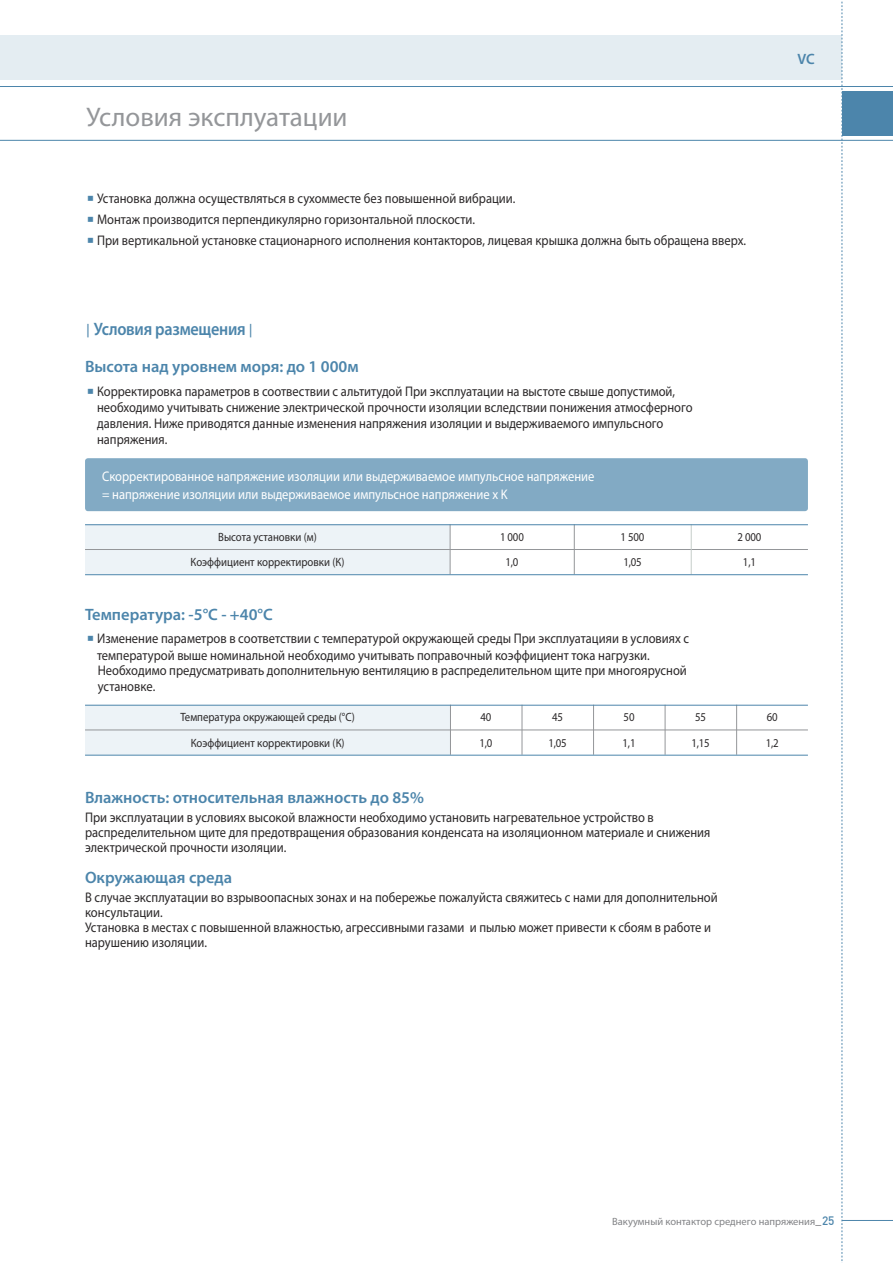
<style>
.page{position:relative;width:893px;height:1263px;background:#fff}
.page>*{position:absolute;margin:0;border:0;box-sizing:border-box;transform-origin:0 0}
.t1{font:27px "Myriad Pro";color:#949699}
.t2{font:600 18px "Myriad Pro";letter-spacing:-.015em;color:#4c85ab;scale:.9 1}
.t3{font:600 16.5px "Myriad Pro";color:#4c85ab}
.t4{font:600 15px "Myriad Pro";color:#4c85ab}
.t5{font:13.95px/16px "Myriad Pro";color:#2b2829;scale:.9 1}
.t6{font:13.95px/18px "Myriad Pro";color:#fff;scale:.9 1}
.t7{font:12px/25.5px "Myriad Pro";color:#2b2829;text-align:center;scale:.9 1}
.t8{font:12px "YDVYGO Std 12";color:#4c85ab}
.t9{font:10.5px "Myriad Pro";color:#828386}
.s1{font-family:"YDVYGO Std 12";font-size:12px;color:#4c85ab}
.s2{font-size:13.5px}
.s3{font-family:"DIN";font-weight:500}
.s4{font-family:"DIN";font-weight:500;font-size:12px;color:#4c85ab}
</style>
<div class="page">
<div style="left:0;top:35px;width:842px;height:44px;background:#e4edf2"></div>
<hr style="left:0;top:140px;width:893px;height:1px;background:#4c85ab">
<hr style="left:0;top:86px;width:893px;height:1px;background:#4c85ab">
<svg style="left:842px;top:1px;width:1px;height:1262px"></svg>
<hr style="left:842px;top:1220px;width:51px;height:1px;background:#4c85ab">
<div style="left:842px;top:91px;width:51px;height:45px;background:#4c85ab"></div>
<div style="left:85px;top:458px;width:723px;height:53px;background:#82aac4;border-radius:3px"></div>
<div style="left:85px;top:524px;width:365px;height:50px;background:#edf3f7"></div>
<hr style="left:449px;top:549px;width:359px;height:1px;background:#949699">
<hr style="left:450px;top:524px;width:1px;height:50px;background:#949699">
<hr style="left:574px;top:524px;width:1px;height:50px;background:#949699">
<hr style="left:691px;top:524px;width:1px;height:50px;background:#c5cdca">
<hr style="left:85px;top:549px;width:365px;height:1px;background:#949699">
<hr style="left:85px;top:574px;width:723px;height:1px;background:#4c85ab">
<hr style="left:85px;top:524px;width:723px;height:1px;background:#4c85ab">
<div style="left:85px;top:705px;width:365px;height:50px;background:#edf3f7"></div>
<hr style="left:450px;top:730px;width:358px;height:1px;background:#949699">
<hr style="left:736px;top:705px;width:1px;height:50px;background:#949699">
<hr style="left:665px;top:705px;width:1px;height:50px;background:#949699">
<hr style="left:593px;top:705px;width:1px;height:50px;background:#949699">
<hr style="left:522px;top:705px;width:1px;height:50px;background:#949699">
<hr style="left:450px;top:705px;width:1px;height:50px;background:#949699">
<hr style="left:85px;top:730px;width:365px;height:1px;background:#949699">
<hr style="left:85px;top:705px;width:723px;height:1px;background:#4c85ab">
<hr style="left:85px;top:755px;width:723px;height:1px;background:#4c85ab">
<h1 class="t1" style="left:87px;top:107px;width:263px">Условия эксплуатации</h1>
<p class="t5" style="left:85px;top:192px;width:480px"><span class="s1">■</span>Установка должна осуществляться в сухомместе без повышенной вибрации.</p>
<p class="t8" style="left:96px;top:215px;width:6px">■</p>
<p class="t8" style="left:96px;top:194px;width:6px">■</p>
<p class="t5" style="left:85px;top:213px;width:435px"><span class="s1">■</span>Монтаж производится перпендикулярно горизонтальной плоскости.</p>
<p class="t8" style="left:96px;top:236px;width:6px">■</p>
<p class="t5" style="left:85px;top:234px;width:736px"><span class="s1">■</span> При вертикальной установке стационарного исполнения контакторов, лицевая крышка должна быть обращена вверх.</p>
<p class="t4" style="left:797px;top:53px;width:19px">VC</p>
<p class="t2" style="left:87px;top:322px;width:186px"><span class="s2">|</span> Условия размещения <span class="s2">|</span></p>
<p class="t3" style="left:85px;top:360px;width:275px">Высота над уровнем моря: до 1 000м</p>
<p class="t8" style="left:96px;top:386px;width:6px">■</p>
<p class="t5" style="left:97px;top:384px;width:663px;text-indent:-12px"><span class="s1">■</span> Корректировка параметров в соотвествии с альтитудой При эксплуатации на выстоте свыше допустимой, необходимо учитывать снижение электрической прочности изоляции вследствии понижения атмосферного давления. Ниже приводятся данные изменения напряжения изоляции и выдерживаемого импульсного напряжения.</p>
<p class="t6" style="left:102px;top:468px;width:549px">Скорректированное напряжение изоляции или выдерживаемое импульсное напряжение = напряжение изоляции или выдерживаемое импульсное напряжение х K</p>
<p class="t7" style="left:191px;top:525px;width:172px">Высота установки (м)<br>Коэффициент корректировки (К)</p>
<p class="t7" style="left:500px;top:525px;width:28px">1 000<br>1,0</p>
<p class="t7" style="left:621px;top:525px;width:28px;text-align:left">1 500<br>1,05</p>
<p class="t7" style="left:738px;top:525px;width:28px">2 000<br>1,1</p>
<p class="t3" style="left:85px;top:607px;width:189px">Температура: -5°С - +40°С</p>
<p class="t8" style="left:96px;top:633px;width:6px">■</p>
<p class="t5" style="left:97px;top:631px;width:659px;text-indent:-12px"><span class="s1">■</span> Изменение параметров в соответствии с температурой окружающей среды При эксплуатацияи в условиях с температурой выше номинальной необходимо учитывать поправочный коэффициент тока нагрузки.<br>Необходимо предусматривать дополнительную вентиляцию в распределительном щите при многоярусной установке.</p>
<p class="t7" style="left:181px;top:705px;width:195px">Температура окружающей среды (°С)<br>Коэффициент корректировки (К)</p>
<p class="t7" style="left:479px;top:705px;width:16px;text-align:left">40<br>1,0</p>
<p class="t7" style="left:548px;top:705px;width:22px">45<br>1,05</p>
<p class="t7" style="left:623px;top:705px;width:16px;text-align:left">50<br>1,1</p>
<p class="t7" style="left:691px;top:705px;width:22px">55<br>1,15</p>
<p class="t3" style="left:85px;top:790px;width:340px">Влажность: относительная влажность до 85%</p>
<p class="t5" style="left:85px;top:811px;width:696px;line-height:15px">При эксплуатации в условиях высокой влажности необходимо установить нагревательное устройство в распределительном щите для предотвращения образования конденсата на изоляционном материале и снижения электрической прочности изоляции.</p>
<p class="t3" style="left:85px;top:871px;width:149px">Окружающая среда</p>
<p class="t5" style="left:85px;top:891px;width:704px;line-height:15px">В случае эксплуатации во взрывоопасных зонах и на побережье пожалуйста свяжитесь с нами для дополнительной консультации.<br>Установка в местах с повышенной влажностью, агрессивными газами и пылью может привести к сбоям в работе и нарушению изоляции.</p>
<p class="t7" style="left:766px;top:705px;width:16px;text-align:left">60<br>1,2</p>
<p class="t9" style="left:612px;top:1217px;width:224px">Вакуумный контактор среднего напряжения<span class="s3">_</span><span class="s4">25</span></p>
</div>
